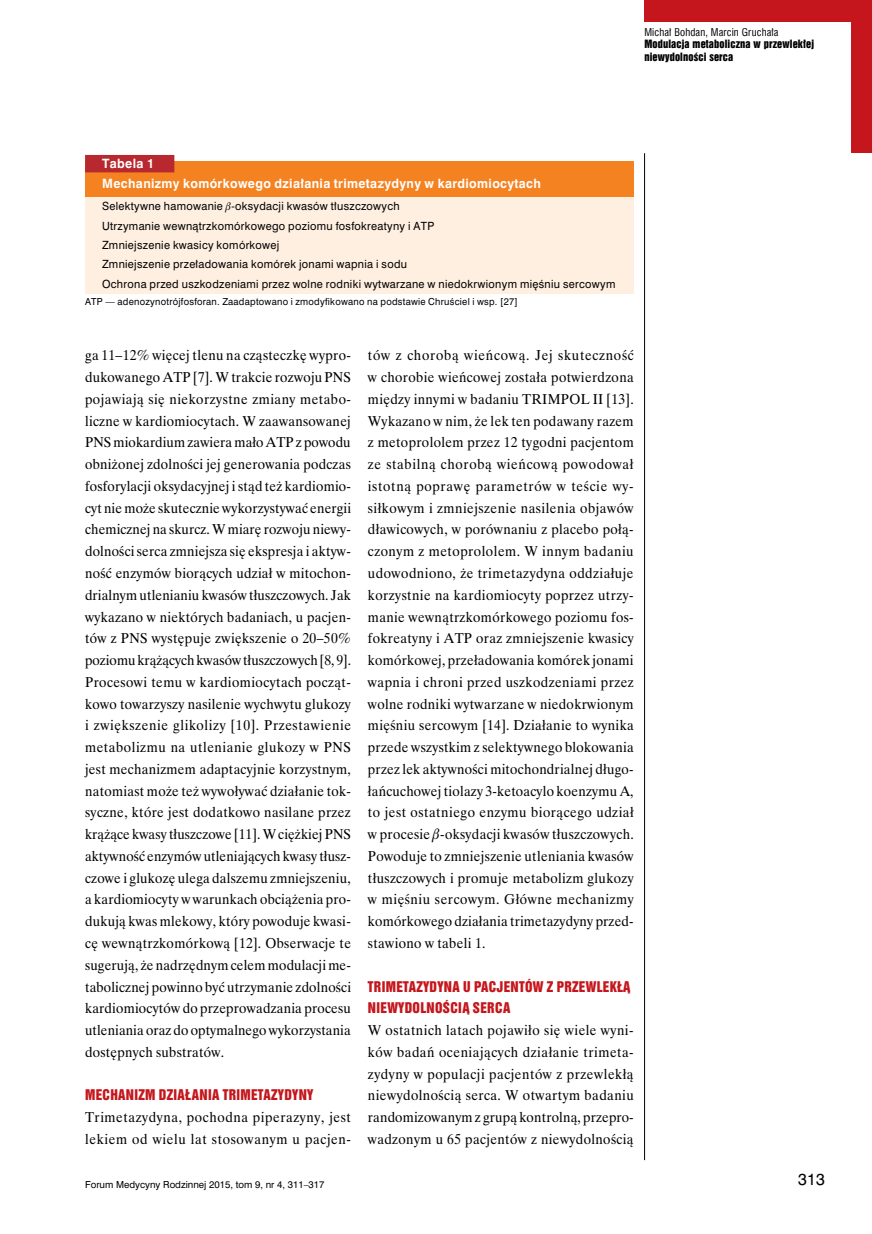
<style>
.page{position:relative;width:872px;height:1234px;background:#fff}
.page>*{position:absolute;margin:0;border:0;box-sizing:border-box;transform-origin:0 0}
.t1{font:15px "Swis 721 PL";color:#000}
.t2{font:14.25px/21.8px "Time Ibis EE";letter-spacing:.025em;color:#000;text-align:justify;scale:.95 1}
.t3{font:14.25px/21.8px "Time Ibis EE";letter-spacing:.045em;color:#000;scale:.95 1}
.t4{font:13.5px/21.8px "Swis 921 EU";letter-spacing:.025em;color:#c4161c}
.t5{font:700 12px/20.4px "Swis 721 PL";letter-spacing:.03em;color:#fff}
.t6{font:10.5px/19.2px "Swis 721 PL";letter-spacing:.03em;color:#000}
.t7{font:10.5px/12.8px "Swis 921 EU";letter-spacing:.01em;color:#000}
.t8{font:10.5px "Swis 721 Cn EU";letter-spacing:.01em;color:#000}
.t9{font:9px "Swis 721 PL";letter-spacing:.03em;color:#000}
.t10{font:9px "Swis 721 PL";color:#000}
</style>
<div class="page">
<hr style="left:644px;top:153px;width:1px;height:1006px;background:#000">
<div style="left:644px;top:0;width:228px;height:21px;background:#c4161c"></div>
<div style="left:850px;top:0;width:22px;height:153px;background:#c4161c"></div>
<div style="left:85px;top:162px;width:549px;height:35px;background:#f58220"></div>
<div style="left:85px;top:197px;width:549px;height:96px;background:#ffefe1"></div>
<div style="left:85px;top:155px;width:89px;height:17px;background:#b8292f"></div>
<p class="t8" style="left:644px;top:25px;width:136px">Michał Bohdan, Marcin Gruchała</p>
<p class="t7" style="left:644px;top:38px;width:171px">Modulacja metaboliczna w przewlekłej niewydolności serca</p>
<p class="t5" style="left:102px;top:153px;width:440px">Tabela 1<br>Mechanizmy komórkowego działania trimetazydyny w kardiomiocytach</p>
<p class="t6" style="left:102px;top:197px;width:515px">Selektywne hamowanie -oksydacji kwasów tłuszczowych<br>Utrzymanie wewnątrzkomórkowego poziomu fosfokreatyny i ATP<br>Zmniejszenie kwasicy komórkowej<br>Zmniejszenie przeładowania komórek jonami wapnia i sodu<br>Ochrona przed uszkodzeniami przez wolne rodniki wytwarzane w niedokrwionym mięśniu sercowym</p>
<p class="t9" style="left:85px;top:295px;width:434px">ATP — adenozynotrójfosforan. Zaadaptowano i zmodyfikowano na podstawie Chruściel i wsp. [27]</p>
<p class="t2" style="left:85px;top:344px;width:281px">ga 11–12% więcej tlenu na cząsteczkę wypro&shy;dukowanego ATP [7]. W trakcie rozwoju PNS pojawiają się niekorzystne zmiany metabo&shy;liczne w kardiomiocytach. W zaawansowanej PNS miokardium zawiera mało ATP z powodu obniżonej zdolności jej generowania podczas fosforylacji oksydacyjnej i stąd też kardiomio&shy;cyt nie może skutecznie wykorzystywać energii chemicznej na skurcz. W miarę rozwoju niewy&shy;dolności serca zmniejsza się ekspresja i aktyw&shy;ność enzymów biorących udział w mitochon&shy;drialnym utlenianiu kwasów tłuszczowych. Jak wykazano w niektórych badaniach, u pacjen&shy;tów z PNS występuje zwiększenie o 20–50% poziomu krążących kwasów tłuszczowych [8, 9].<br>Procesowi temu w kardiomiocytach począt&shy;kowo towarzyszy nasilenie wychwytu glukozy i zwiększenie glikolizy [10]. Przestawienie metabolizmu na utlenianie glukozy w PNS jest mechanizmem adaptacyjnie korzystnym, natomiast może też wywoływać działanie tok&shy;syczne, które jest dodatkowo nasilane przez krążące kwasy tłuszczowe [11]. W ciężkiej PNS aktywność enzymów utleniających kwasy tłusz&shy;czowe i glukozę ulega dalszemu zmniejszeniu, a kardiomiocyty w warunkach obciążenia pro&shy;dukują kwas mlekowy, który powoduje kwasi&shy;cę wewnątrzkomórkową [12]. Obserwacje te sugerują, że nadrzędnym celem modulacji me&shy;tabolicznej powinno być utrzymanie zdolności kardiomiocytów do przeprowadzania procesu utleniania oraz do optymalnego wykorzystania dostępnych substratów.</p>
<p class="t4" style="left:85px;top:1083px;width:230px">MECHANIZM DZIAŁANIA TRIMETAZYDYNY</p>
<p class="t3" style="left:85px;top:1105px;width:281px">Trimetazydyna, pochodna piperazyny, jest lekiem od wielu lat stosowanym u pacjen-</p>
<p class="t2" style="left:368px;top:344px;width:281px">tów z chorobą wieńcową. Jej skuteczność w chorobie wieńcowej została potwierdzona między innymi w badaniu TRIMPOL II [13].<br>Wykazano w nim, że lek ten podawany razem z metoprololem przez 12 tygodni pacjentom ze stabilną chorobą wieńcową powodował istotną poprawę parametrów w teście wy&shy;siłkowym i zmniejszenie nasilenia objawów dławicowych, w porównaniu z placebo połą&shy;czonym z metoprololem. W innym badaniu udowodniono, że trimetazydyna oddziałuje korzystnie na kardiomiocyty poprzez utrzy&shy;manie wewnątrzkomórkowego poziomu fos&shy;fokreatyny i ATP oraz zmniejszenie kwasicy komórkowej, przeładowania komórek jonami wapnia i chroni przed uszkodzeniami przez wolne rodniki wytwarzane w niedokrwionym mięśniu sercowym [14]. Działanie to wynika przede wszystkim z selektywnego blokowania przez lek aktywności mitochondrialnej długo&shy;łańcuchowej tiolazy 3-ketoacylo koenzymu A, to jest ostatniego enzymu biorącego udział w procesie -oksydacji kwasów tłuszczowych.<br>Powoduje to zmniejszenie utleniania kwasów tłuszczowych i promuje metabolizm glukozy w mięśniu sercowym. Główne mechanizmy komórkowego działania trimetazydyny przed&shy;stawiono w tabeli 1.</p>
<p class="t4" style="left:368px;top:974px;width:264px">TRIMETAZYDYNA U PACJENTÓW Z PRZEWLEKŁĄ<br>NIEWYDOLNOŚCIĄ SERCA</p>
<p class="t2" style="left:368px;top:1018px;width:281px">W ostatnich latach pojawiło się wiele wyni&shy;ków badań oceniających działanie trimeta&shy;zydyny w populacji pacjentów z przewlekłą niewydolnością serca. W otwartym badaniu randomizowanym z grupą kontrolną, przepro&shy;wadzonym u 65 pacjentów z niewydolnością</p>
<p class="t10" style="left:85px;top:1178px;width:241px">Forum Medycyny Rodzinnej 2015, tom 9, nr 4, 311–317</p>
<p class="t1" style="left:798px;top:1169px;width:29px">313</p>
</div>
